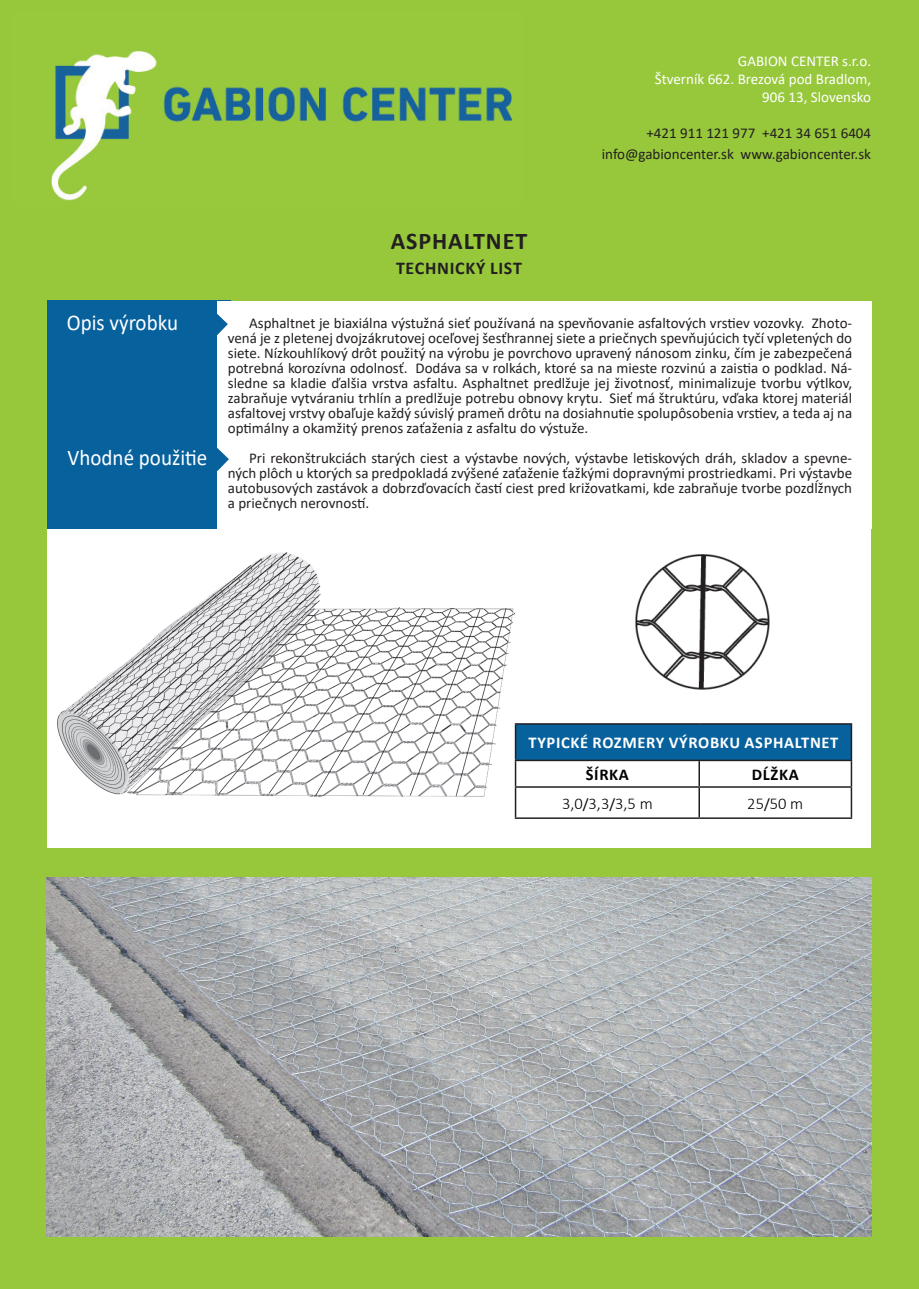
<style>
.page{position:relative;width:919px;height:1289px;background:#fff}
.page>*{position:absolute;margin:0;border:0;box-sizing:border-box;transform-origin:0 0}
.t1{font:700 24px "Calibri";letter-spacing:.04em;color:#231f20}
.t2{font:22.5px "Calibri";color:#fff;scale:.93 1}
.t3{font:700 18px "Calibri";letter-spacing:.04em;color:#231f20}
.t4{font:700 16.5px "Calibri";letter-spacing:.04em;color:#fff}
.t5{font:300 16.5px "Calibri";color:#000}
.t6{font:700 16.5px "Calibri";letter-spacing:.04em;color:#000}
.t7{font:15px/15px "Calibri";color:#231f20;text-align:justify}
.t8{font:15px/18px "Calibri";color:#fff;text-align:right}
.s1{font-weight:400;font-size:15px}
</style>
<div class="page">
<div style="left:0;top:0;width:918px;height:1288px;background:#97c83b"></div>
<div style="left:47px;top:529px;width:824px;height:319px;background:#fff"></div>
<img style="left:58px;top:552px;width:456px;height:244px">
<img style="left:51px;top:51px;width:462px;height:150px">
<div style="left:47px;top:301px;width:183px;height:228px;background:#07619d"></div>
<div style="left:217px;top:301px;width:654px;height:228px;background:#fff"></div>
<svg style="left:217px;top:448px;width:12px;height:23px"></svg>
<svg style="left:217px;top:313px;width:11px;height:23px"></svg>
<div style="left:515px;top:724px;width:336px;height:36px;background:#07619d"></div>
<hr style="left:514px;top:723px;width:185px;height:1px;background:#231f20">
<hr style="left:514px;top:724px;width:2px;height:35px;background:#231f20">
<hr style="left:699px;top:723px;width:153px;height:1px;background:#231f20">
<hr style="left:850px;top:724px;width:2px;height:35px;background:#231f20">
<hr style="left:514px;top:759px;width:185px;height:2px;background:#231f20">
<hr style="left:514px;top:761px;width:2px;height:25px;background:#231f20">
<hr style="left:699px;top:759px;width:153px;height:2px;background:#231f20">
<hr style="left:698px;top:761px;width:2px;height:25px;background:#231f20">
<hr style="left:850px;top:761px;width:2px;height:25px;background:#231f20">
<hr style="left:514px;top:786px;width:185px;height:1px;background:#231f20">
<hr style="left:514px;top:787px;width:2px;height:30px;background:#231f20">
<hr style="left:699px;top:786px;width:153px;height:1px;background:#231f20">
<hr style="left:698px;top:787px;width:2px;height:30px;background:#231f20">
<hr style="left:850px;top:787px;width:2px;height:30px;background:#231f20">
<hr style="left:514px;top:817px;width:185px;height:2px;background:#231f20">
<hr style="left:699px;top:817px;width:153px;height:2px;background:#231f20">
<img style="left:635px;top:555px;width:135px;height:135px">
<img style="left:47px;top:878px;width:824px;height:358px">
<p class="t8" style="left:737px;top:51px;width:135px">GABION CENTER s.r.o.</p>
<p class="t8" style="left:654px;top:69px;width:218px">Štverník 662. Brezová pod Bradlom,<br>906 13, Slovensko</p>
<p class="t7" style="left:646px;top:125px;width:226px">+421 911 121 977 +421 34 651 6404</p>
<p class="t7" style="left:601px;top:146px;width:271px">info@gabioncenter.sk www.gabioncenter.sk</p>
<p class="t2" style="left:67px;top:307px;width:121px">Opis výrobku</p>
<p class="t2" style="left:68px;top:441px;width:152px">Vhodné použitie</p>
<p class="t1" style="left:390px;top:224px;width:138px">ASPHALTNET</p>
<p class="t3" style="left:396px;top:255px;width:127px">TECHNICKÝ LIST</p>
<p class="t7" style="left:228px;top:315px;width:625px;text-indent:21px">Asphaltnet je biaxiálna výstužná sieť používaná na spevňovanie asfaltových vrstiev vozovky. Zhoto&shy;vená je z pletenej dvojzákrutovej oceľovej šesťhrannej siete a priečnych spevňujúcich tyčí vpletených do siete. Nízkouhlíkový drôt použitý na výrobu je povrchovo upravený nánosom zinku, čím je zabezpečená potrebná korozívna odolnosť. Dodáva sa v rolkách, ktoré sa na mieste rozvinú a zaistia o podklad. Ná&shy;sledne sa kladie ďalšia vrstva asfaltu. Asphaltnet predlžuje jej životnosť, minimalizuje tvorbu výtlkov, zabraňuje vytváraniu trhlín a predlžuje potrebu obnovy krytu. Sieť má štruktúru, vďaka ktorej materiál asfaltovej vrstvy obaľuje každý súvislý prameň drôtu na dosiahnutie spolupôsobenia vrstiev, a teda aj na optimálny a okamžitý prenos zaťaženia z asfaltu do výstuže.</p>
<p class="t7" style="left:228px;top:450px;width:625px;text-indent:21px">Pri rekonštrukciách starých ciest a výstavbe nových, výstavbe letiskových dráh, skladov a spevne&shy;ných plôch u ktorých sa predpokladá zvýšené zaťaženie ťažkými dopravnými prostriedkami. Pri výstavbe autobusových zastávok a dobrzďovacích častí ciest pred križovatkami, kde zabraňuje tvorbe pozdĺžnych a priečnych nerovností.</p>
<p class="t4" style="left:528px;top:731px;width:311px">TYPICKÉ ROZMERY VÝROBKU ASPHALTNET</p>
<p class="t6" style="left:585px;top:762px;width:45px">ŠÍRKA</p>
<p class="t6" style="left:751px;top:762px;width:48px">DĹŽKA</p>
<p class="t5" style="left:562px;top:793px;width:92px">3,0<span class="s1">/</span>3,3<span class="s1">/</span>3,5 m</p>
<p class="t5" style="left:747px;top:793px;width:58px">25<span class="s1">/</span>50 m</p>
</div>
